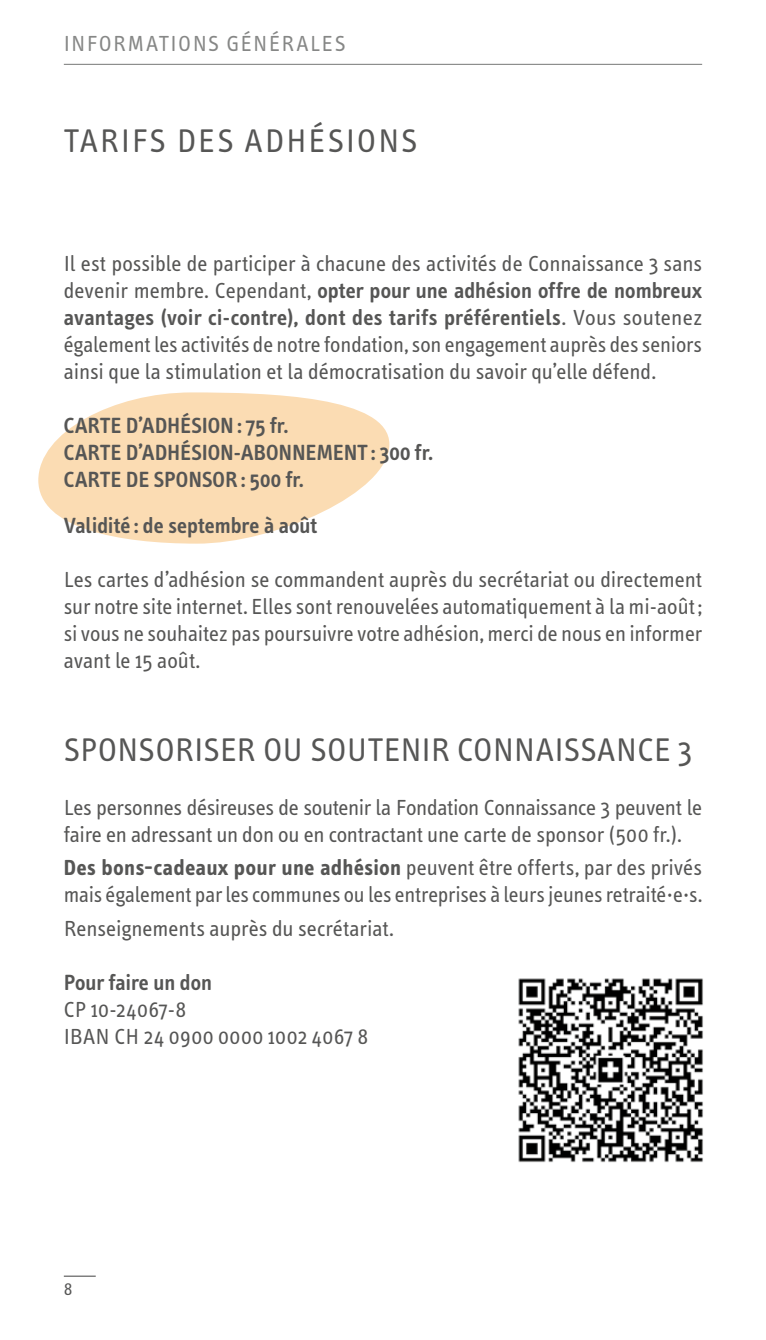
<style>
.page{position:relative;width:766px;height:1340px;background:#fff}
.page>*{position:absolute;margin:0;border:0;box-sizing:border-box;transform-origin:0 0}
.t1{font:33.75px "Info Text";letter-spacing:.01em;color:#565655}
.t2{font:33.75px "Info Text";letter-spacing:.055em;color:#565655}
.t3{font:22.5px/27px "Info Text";letter-spacing:-.005em;color:#565655;text-align:justify}
.t4{font:600 22.5px/27px "Info Text";color:#565655}
.t5{font:22.5px/27px "Info Text";letter-spacing:.02em;color:#565655}
.t6{font:22.5px "Info Text";letter-spacing:.06em;color:#868786}
.t7{font:18px "Info Text";color:#565655}
.s1{font-weight:600}
.s2{font-weight:700}
</style>
<div class="page">
<svg style="left:38px;top:392px;width:351px;height:151px;fill:#fbdcb3"></svg>
<hr style="left:64px;top:1275px;width:32px;height:1px;background:#565655">
<hr style="left:64px;top:64px;width:638px;height:1px;background:#868786">
<img style="left:518px;top:978px;width:185px;height:185px">
<p class="t6" style="left:64px;top:31px;width:283px">INFORMATIONS GÉNÉRALES</p>
<h1 class="t2" style="left:64px;top:121px;width:355px">TARIFS DES ADHÉSIONS</h1>
<p class="t3" style="left:64px;top:250px;width:639px">Il est possible de participer à chacune des activités de Connaissance 3 sans devenir membre. Cependant, <span class="s1">opter pour une adhésion offre de nombreux avantages (voir ci-contre), dont des tarifs préférentiels</span>. Vous soutenez également les activités de notre fondation, son engagement auprès des seniors ainsi que la stimulation et la démocratisation du savoir qu’elle défend.</p>
<p class="t4" style="left:64px;top:412px;width:370px">CARTE D’ADHÉSION: 75 fr.<br>CARTE D’ADHÉSION-ABONNEMENT : 300 fr.<br>CARTE DE SPONSOR: 500 fr.</p>
<p class="t4" style="left:64px;top:512px;width:255px">Validité : de septembre à août</p>
<p class="t3" style="left:64px;top:566px;width:639px">Les cartes d’adhésion se commandent auprès du secrétariat ou directement sur notre site internet. Elles sont renouvelées automatiquement à la mi-août; si vous ne souhaitez pas poursuivre votre adhésion, merci de nous en informer avant le 15 août.</p>
<h1 class="t1" style="left:64px;top:730px;width:629px">SPONSORISER OU SOUTENIR CONNAISSANCE 3</h1>
<p class="t3" style="left:64px;top:794px;width:639px">Les personnes désireuses de soutenir la Fondation Connaissance 3 peuvent le faire en adressant un don ou en contractant une carte de sponsor (500 fr.).</p>
<p class="t3" style="left:64px;top:854px;width:639px"><span class="s2">Des bons-cadeaux pour une adhésion</span> peuvent être offerts, par des privés mais également par les communes ou les entreprises à leurs jeunes retraité·e·s.</p>
<p class="t3" style="left:64px;top:914px;width:331px">Renseignements auprès du secrétariat.</p>
<p class="t4" style="left:64px;top:968px;width:150px">Pour faire un don</p>
<p class="t5" style="left:64px;top:995px;width:306px">CP 10-24067-8<br>IBAN CH 24 0900 0000 1002 4067 8</p>
<p class="t7" style="left:64px;top:1279px;width:10px">8</p>
</div>
